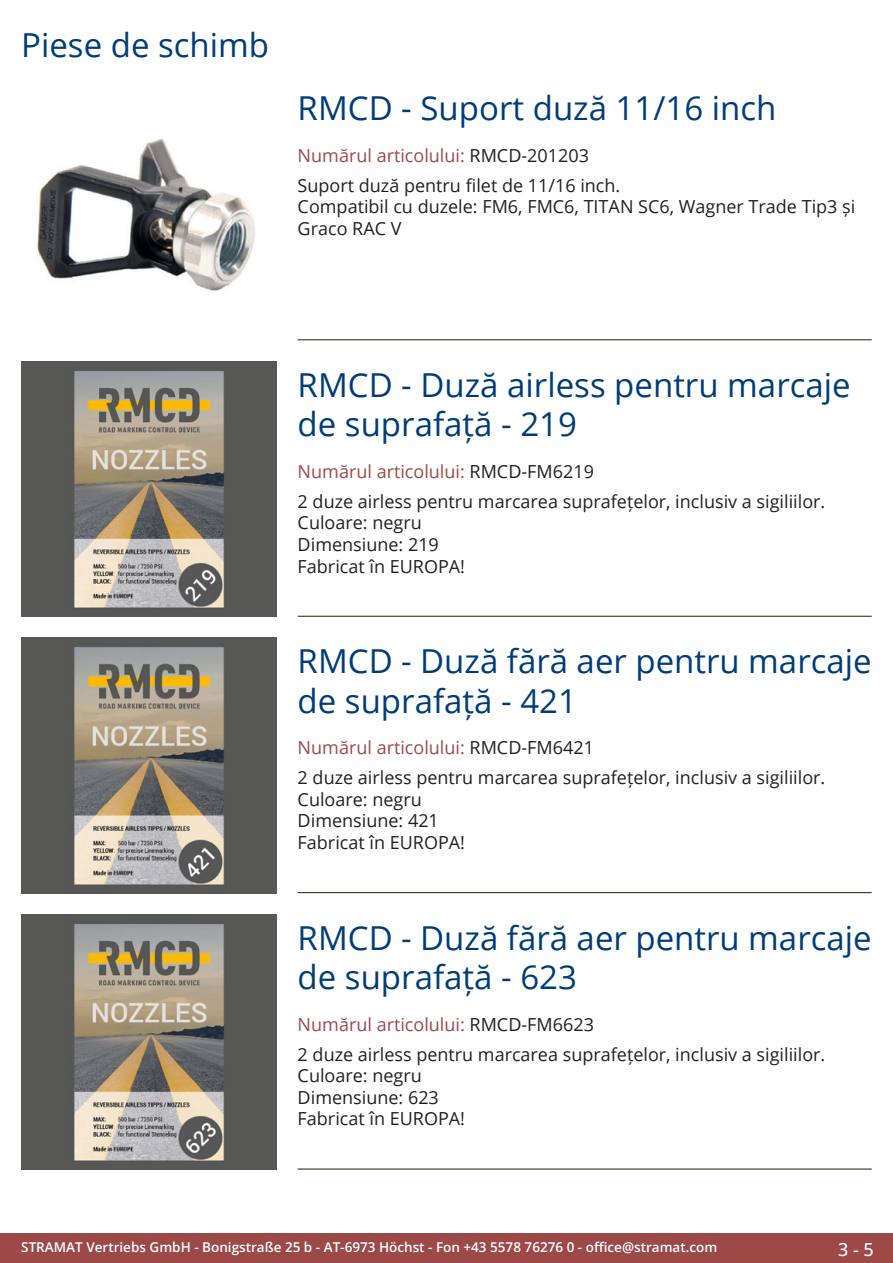
<style>
.page{position:relative;width:893px;height:1263px;background:#fff}
.page>*{position:absolute;margin:0;border:0;box-sizing:border-box;transform-origin:0 0}
.Produkttitel{font:33px/39.6px "Open Sans";color:#003d78}
.RastTitel{font:33px "Open Sans";color:#003d78}
.Beschreibung_Text{font:18px/21.6px "Open Sans";color:#231f20}
.TechDaten_Überschrif{font:18px "Open Sans";color:#9c4948}
.t1{font:500 18px "Open Sans";color:#fff}
.t2{font:600 13.5px "Open Sans";color:#fff}
.s1{color:#231f20}
</style>
<div class="page">
<div style="left:0;top:1233px;width:893px;height:30px;background:#9c4948"></div>
<hr style="left:298px;top:340px;width:574px;height:1px;background:#201d08">
<hr style="left:298px;top:616px;width:574px;height:1px;background:#201d08">
<hr style="left:298px;top:892px;width:574px;height:1px;background:#201d08">
<hr style="left:298px;top:1169px;width:574px;height:1px;background:#201d08">
<img style="left:36px;top:139px;width:219px;height:152px">
<img style="left:21px;top:361px;width:255px;height:256px">
<img style="left:21px;top:638px;width:255px;height:255px">
<img style="left:21px;top:914px;width:255px;height:255px">
<p class="RastTitel" style="left:21px;top:22px;width:249px">Piese de schimb</p>
<p class="Produkttitel" style="left:298px;top:88px;width:480px">RMCD - Suport duză 11/16 inch</p>
<p class="TechDaten_Überschrif" style="left:298px;top:143px;width:293px">Numărul articolului: <span class="s1">RMCD-201203</span></p>
<p class="Beschreibung_Text" style="left:298px;top:174px;width:559px">Suport duză pentru filet de 11/16 inch.<br>Compatibil cu duzele: FM6, FMC6, TITAN SC6, Wagner Trade Tip3 și<br>Graco RAC V</p>
<p class="Produkttitel" style="left:298px;top:364px;width:555px">RMCD - Duză airless pentru marcaje de suprafață - 219</p>
<p class="TechDaten_Überschrif" style="left:298px;top:459px;width:298px">Numărul articolului: <span class="s1">RMCD-FM6219</span></p>
<p class="Beschreibung_Text" style="left:298px;top:490px;width:529px">2 duze airless pentru marcarea suprafețelor, inclusiv a sigiliilor.<br>Culoare: negru<br>Dimensiune: 219<br>Fabricat în EUROPA!</p>
<p class="Produkttitel" style="left:298px;top:640px;width:576px">RMCD - Duză fără aer pentru marcaje de suprafață - 421</p>
<p class="TechDaten_Überschrif" style="left:298px;top:735px;width:298px">Numărul articolului: <span class="s1">RMCD-FM6421</span></p>
<p class="Beschreibung_Text" style="left:298px;top:766px;width:529px">2 duze airless pentru marcarea suprafețelor, inclusiv a sigiliilor.<br>Culoare: negru<br>Dimensiune: 421<br>Fabricat în EUROPA!</p>
<p class="Produkttitel" style="left:298px;top:917px;width:576px">RMCD - Duză fără aer pentru marcaje de suprafață - 623</p>
<p class="TechDaten_Überschrif" style="left:298px;top:1012px;width:298px">Numărul articolului: <span class="s1">RMCD-FM6623</span></p>
<p class="Beschreibung_Text" style="left:298px;top:1043px;width:529px">2 duze airless pentru marcarea suprafețelor, inclusiv a sigiliilor.<br>Culoare: negru<br>Dimensiune: 623<br>Fabricat în EUROPA!</p>
<p class="t2" style="left:21px;top:1238px;width:698px">STRAMAT Vertriebs GmbH - Bonigstraße 25 b - AT-6973 Höchst - Fon +43 5578 76276 0 - office@stramat.com</p>
<p class="t1" style="left:838px;top:1237px;width:37px">3 - 5</p>
</div>
